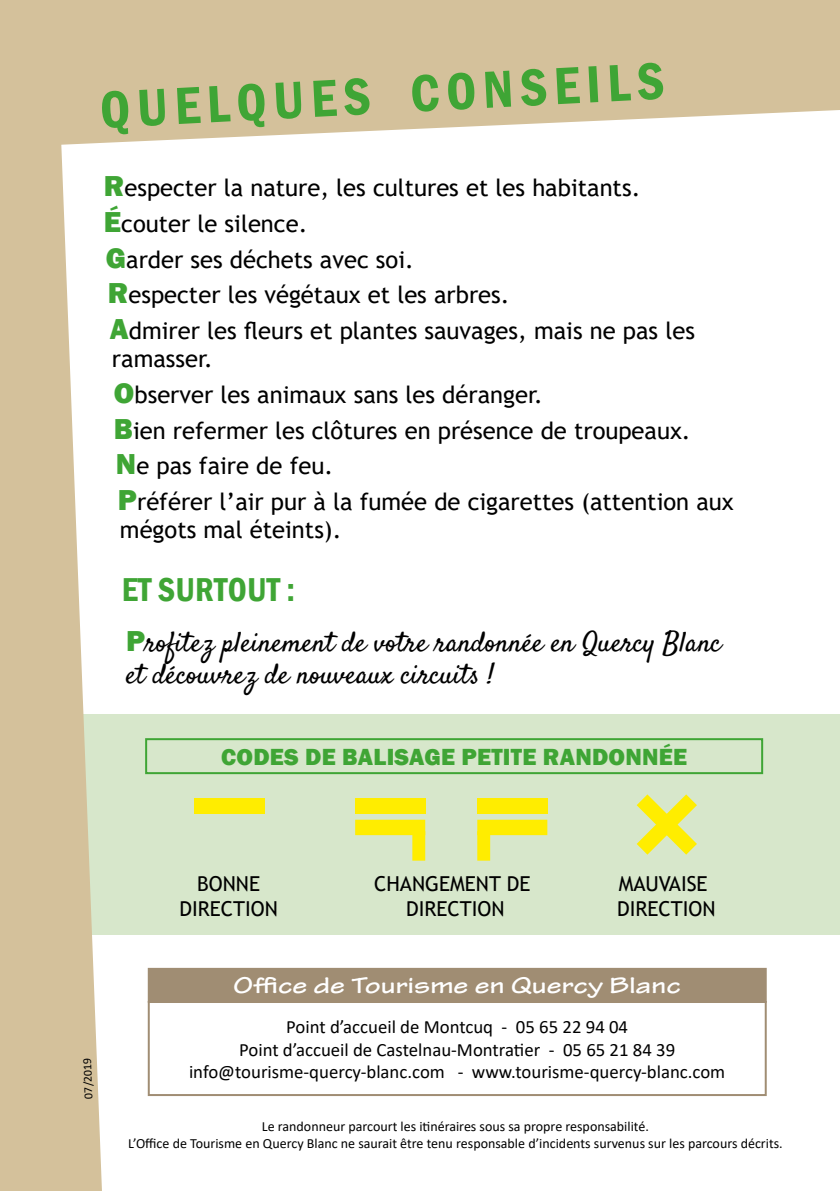
<style>
.page{position:relative;width:840px;height:1191px;background:#fff}
.page>*{position:absolute;margin:0;border:0;box-sizing:border-box;transform-origin:0 0}
.t1{font:600 condensed 54px "Franklin Gothic";color:#3fa535}
.t2{font:600 condensed 34px "Franklin Gothic";color:#3fa535}
.t3{font:28px/32px "Satisfy";color:#000}
.t4{font:800 24px "Franklin Gothic";letter-spacing:.01em;color:#3fa535}
.t5{font:700 expanded 24px "Tekton Pro";letter-spacing:.01em;color:#fff}
.t6{font:23.8px/35.6px "Trebuchet MS";color:#000}
.t7{font:20.6px/24.6px "Trebuchet MS";color:#000;text-align:center}
.t8{font:18.8px/22.6px "Calibri";color:#000;text-align:center}
.t9{font:14px/16.8px "Calibri";color:#000;text-align:center}
.t10{font:12px "Calibri";color:#000}
.s1{font-family:"Franklin Gothic";font-weight:800;font-size:29.6px;color:#3fa535}
</style>
<div class="page">
<svg style="left:0;top:0;width:839px;height:143px;background:#d8c7a5"></svg>
<div style="left:61px;top:714px;width:778px;height:221px;background:#d7e7cb"></div>
<div style="left:477px;top:831px;width:13px;height:29px;background:#ffed00"></div>
<div style="left:412px;top:831px;width:13px;height:29px;background:#ffed00"></div>
<div style="left:194px;top:798px;width:70px;height:15px;background:#ffed00"></div>
<div style="left:477px;top:819px;width:70px;height:16px;background:#ffed00"></div>
<div style="left:477px;top:798px;width:70px;height:15px;background:#ffed00"></div>
<svg style="left:636px;top:794px;width:60px;height:60px"></svg>
<div style="left:355px;top:819px;width:70px;height:16px;background:#ffed00"></div>
<div style="left:355px;top:798px;width:70px;height:15px;background:#ffed00"></div>
<div style="left:145px;top:738px;width:617px;height:36px;border:2px solid #3fa535"></div>
<div style="left:149px;top:969px;width:616px;height:32px;background:#a08d73"></div>
<div style="left:148px;top:968px;width:618px;height:34px;border:2px solid #a08d73"></div>
<div style="left:148px;top:1001px;width:618px;height:95px;border:2px solid #a08d73"></div>
<svg style="left:0;top:128px;width:102px;height:1063px;fill:#d4c19b"></svg>
<h1 class="t1" style="left:98px;top:74px;width:566px;rotate:-3deg">QUELQUES CONSEILS</h1>
<p class="t6" style="left:104px;top:170px;width:592px"><span class="s1">R</span>especter la nature, les cultures et les habitants.<br><span class="s1">É</span>couter le silence.<br><span class="s1">G</span>arder ses déchets avec soi.<br><span class="s1">R</span>especter les végétaux et les arbres.<br><span class="s1">A</span>dmirer les fleurs et plantes sauvages, mais ne pas les</p>
<p class="t6" style="left:112px;top:341px;width:623px">ramasser.<br><span class="s1">O</span>bserver les animaux sans les déranger.<br><span class="s1">B</span>ien refermer les clôtures en présence de troupeaux.<br><span class="s1">N</span>e pas faire de feu.<br><span class="s1">P</span>référer l’air pur à la fumée de cigarettes (attention aux</p>
<p class="t6" style="left:120px;top:512px;width:223px">mégots mal éteints).</p>
<h2 class="t2" style="left:122px;top:567px;width:174px">ET SURTOUT :</h2>
<p class="t3" style="left:126px;top:628px;width:596px"><span class="s1">P</span>rofitez pleinement de votre randonnée en Quercy Blanc et découvrez de nouveaux circuits !</p>
<p class="t4" style="left:221px;top:741px;width:467px">CODES DE BALISAGE PETITE RANDONNÉE</p>
<p class="t10" style="left:80px;top:1099px;width:43px;rotate:-92deg">07/2019</p>
<p class="t7" style="left:179px;top:871px;width:100px">BONNE<br>DIRECTION</p>
<p class="t7" style="left:374px;top:871px;width:158px">CHANGEMENT DE<br>DIRECTION</p>
<p class="t7" style="left:616px;top:871px;width:100px;text-align:left">MAUVAISE<br>DIRECTION</p>
<p class="t5" style="left:233px;top:971px;width:448px">Office de Tourisme en Quercy Blanc</p>
<p class="t8" style="left:189px;top:1015px;width:537px">Point d’accueil de Montcuq - 05 65 22 94 04<br>Point d’accueil de Castelnau-Montratier - 05 65 21 84 39 info@tourisme-quercy-blanc.com - www.tourisme-quercy-blanc.com</p>
<p class="t9" style="left:128px;top:1117px;width:655px">Le randonneur parcourt les itinéraires sous sa propre responsabilité.<br>L’Office de Tourisme en Quercy Blanc ne saurait être tenu responsable d’incidents survenus sur les parcours décrits.</p>
</div>
